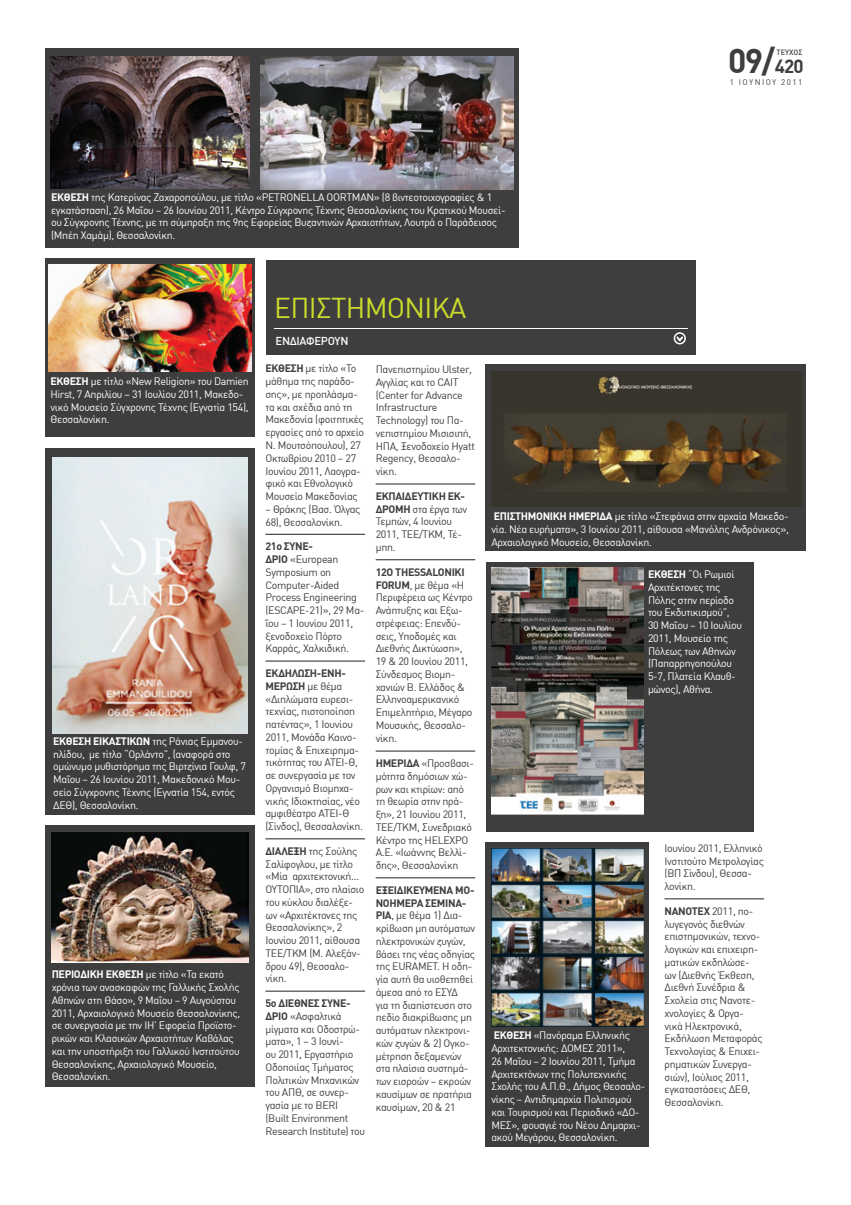
<style>
.page{position:relative;width:851px;height:1205px;background:#fff}
.page>*{position:absolute;margin:0;border:0;box-sizing:border-box;transform-origin:0 0}
.t1{font:700 33.75px "DIN Greek";color:#3e3e3f}
.t2{font:28.12px "DIN Greek";letter-spacing:-.025em;color:#cadb2a}
.t3{font:500 11.25px "DIN Greek";letter-spacing:-.025em;color:#fff}
.t4{font:10.62px/12.8px "DIN Greek";letter-spacing:-.03em;color:#3e3e3f}
.t5{font:10.62px/12.8px "DIN Greek";letter-spacing:-.03em;color:#fff}
.t6{font:8px "DIN Greek";letter-spacing:.18em;color:#3e3e3f}
.t7{font:500 7.5px "DIN Greek";color:#3e3e3f}
.s1{font-weight:700}
.s2{font-size:18.75px}
</style>
<div class="page">
<div style="left:266px;top:260px;width:429px;height:95px;background:#3e3e3f"></div>
<hr style="left:274px;top:328px;width:413px;height:1px;background:#fff">
<hr style="left:265px;top:534px;width:100px;height:1px;background:#231f20">
<hr style="left:265px;top:661px;width:100px;height:1px;background:#231f20">
<hr style="left:265px;top:838px;width:100px;height:1px;background:#231f20">
<hr style="left:265px;top:991px;width:100px;height:1px;background:#231f20">
<svg style="left:676px;top:335px;width:8px;height:8px"></svg>
<div style="left:673px;top:332px;width:12px;height:12px;border:2px solid #fff;border-radius:50%"></div>
<div style="left:45px;top:825px;width:210px;height:261px;background:#3e3e3f"></div>
<img style="left:52px;top:832px;width:196px;height:130px">
<div style="left:45px;top:258px;width:210px;height:179px;background:#3e3e3f"></div>
<img style="left:49px;top:264px;width:202px;height:108px">
<div style="left:45px;top:448px;width:210px;height:367px;background:#3e3e3f"></div>
<img style="left:53px;top:457px;width:194px;height:276px">
<div style="left:45px;top:49px;width:473px;height:199px;background:#3e3e3f"></div>
<img style="left:51px;top:56px;width:198px;height:132px">
<img style="left:260px;top:57px;width:253px;height:133px">
<div style="left:486px;top:365px;width:319px;height:186px;background:#3e3e3f"></div>
<img style="left:491px;top:372px;width:310px;height:135px">
<hr style="left:375px;top:484px;width:100px;height:1px;background:#231f20">
<hr style="left:375px;top:559px;width:100px;height:1px;background:#231f20">
<hr style="left:375px;top:751px;width:100px;height:1px;background:#231f20">
<hr style="left:375px;top:877px;width:100px;height:1px;background:#231f20">
<hr style="left:664px;top:898px;width:100px;height:1px;background:#231f20">
<div style="left:486px;top:842px;width:163px;height:304px;background:#3e3e3f"></div>
<img style="left:491px;top:848px;width:152px;height:178px">
<div style="left:486px;top:562px;width:267px;height:270px;background:#3e3e3f"></div>
<img style="left:491px;top:568px;width:152px;height:247px">
<p class="t5" style="left:51px;top:191px;width:456px"><span class="s1">ΕΚΘΕΣΗ</span> της Κατερίνας Ζαχαροπούλου, με τίτλο «PETRONELLA OORTMAN» (8 βιντεοτοιχογραφίες &amp; 1 εγκατάσταση), 26 Μαΐου – 26 Ιουνίου 2011, Κέντρο Σύγχρονης Τέχνης Θεσσαλονίκης του Κρατικού Μουσεί&shy;ου Σύγχρονης Τέχνης, με τη σύμπραξη της 9ης Εφορείας Βυζαντινών Αρχαιοτήτων, Λουτρά ο Παράδεισος (Μπέη Χαμάμ), Θεσσαλονίκη.</p>
<h2 class="t2" style="left:274px;top:292px;width:194px">ΕΠΙΣΤΗΜΟΝΙΚΑ</h2>
<p class="t3" style="left:275px;top:334px;width:74px">ΕΝΔΙΑΦΕΡΟΥΝ</p>
<h1 class="t1" style="left:728px;top:41px;width:77px">09/<span class="s2">420</span></h1>
<p class="t7" style="left:776px;top:48px;width:27px">ΤΕΥΧΟΣ</p>
<p class="t6" style="left:729px;top:78px;width:74px">1 ΙΟΥΝΙΟΥ 2011</p>
<p class="t5" style="left:50px;top:375px;width:200px"><span class="s1">ΕΚΘΕΣΗ</span> με τίτλο «New Religion» του Damien Hirst, 7 Απριλίου – 31 Ιουλίου 2011, Μακεδο&shy;νικό Μουσείο Σύγχρονης Τέχνης (Εγνατία 154), Θεσσαλονίκη.</p>
<p class="t5" style="left:53px;top:734px;width:194px"><span class="s1">ΕΚΘΕΣΗ ΕΙΚΑΣΤΙΚΩΝ</span> της Ράνιας Εμμανου&shy;ηλίδου, με τίτλο “Ορλάντο”, (αναφορά στο ομώνυμο μυθιστόρημα της Βιρτζίνια Γουλφ, 7<br>Μαΐου – 26 Ιουνίου 2011, Μακεδονικό Μου&shy;σείο Σύγχρονης Τέχνης (Εγνατία 154, εντός ΔΕΘ), Θεσσαλονίκη.</p>
<p class="t5" style="left:52px;top:968px;width:190px"><span class="s1">ΠΕΡΙΟΔΙΚΗ ΕΚΘΕΣΗ</span> με τίτλο «Τα εκατό χρόνια των ανασκαφών της Γαλλικής Σχολής Αθηνών στη Θάσο», 9 Μαΐου – 9 Αυγούστου 2011, Αρχαιολογικό Μουσείο Θεσσαλονίκης, σε συνεργασία με την ΙΗ’ Εφορεία Προϊστο&shy;ρικών και Κλασικών Αρχαιοτήτων Καβάλας και την υποστήριξη του Γαλλικού Ινστιτούτου Θεσσαλονίκης, Αρχαιολογικό Μουσείο, Θεσσαλονίκη.</p>
<p class="t4" style="left:265px;top:362px;width:100px"><span class="s1">ΕΚΘΕΣΗ</span> με τίτλο «Το μάθημα της παράδο&shy;σης», με προπλάσμα&shy;τα και σχέδια από τη<br>Μακεδονία (φοιτητικές εργασίες από το αρχείο<br>Ν. Μουτσόπουλου), 27<br>Οκτωβρίου 2010 – 27<br>Ιουνίου 2011, Λαογρα&shy;φικό και Εθνολογικό<br>Μουσείο Μακεδονίας</p>
<p class="t4" style="left:265px;top:503px;width:96px">– Θράκης (Βασ. Όλγας<br>68), Θεσσαλονίκη.</p>
<p class="t4" style="left:265px;top:540px;width:100px"><span class="s1">21ο ΣΥΝΕ-<br>ΔΡΙΟ</span> «European<br>Symposium on<br>Computer-Aided<br>Process Engineering (ESCAPE-21)», 29 Μα&shy;ΐου – 1 Ιουνίου 2011, ξενοδοχείο Πόρτο<br>Καρράς, Χαλκιδική.</p>
<p class="t4" style="left:265px;top:667px;width:99px"><span class="s1">ΕΚΔΗΛΩΣΗ-ΕΝΗ-<br>ΜΕΡΩΣΗ</span> με θέμα «Διπλώματα ευρεσι&shy;τεχνίας, πιστοποίηση πατέντας», 1 Ιουνίου<br>2011, Μονάδα Καινο&shy;τομίας &amp; Επιχειρημα&shy;τικότητας του ΑΤΕΙ-Θ, σε συνεργασία με τον<br>Οργανισμό Βιομηχα&shy;νικής Ιδιοκτησίας, νέο αμφιθέατρο ΑΤΕΙ-Θ (Σίνδος), Θεσσαλονίκη.</p>
<p class="t4" style="left:265px;top:845px;width:100px"><span class="s1">ΔΙΑΛΕΞΗ</span> της Σούλης<br>Σαλίφογλου, με τίτλο «Μία αρχιτεκτονική…<br>ΟΥΤΟΠΙΑ», στο πλαίσιο του κύκλου διαλέξε&shy;ων «Αρχιτέκτονες της<br>Θεσσαλονίκης», 2<br>Ιουνίου 2011, αίθουσα<br>ΤΕΕ/ΤΚΜ (Μ. Αλεξάν&shy;δρου 49), Θεσσαλο&shy;νίκη.</p>
<p class="t4" style="left:265px;top:997px;width:101px"><span class="s1">5ο ΔΙΕΘΝΕΣ ΣΥΝΕ-<br>ΔΡΙΟ</span> «Ασφαλτικά μίγματα και Οδοστρώ&shy;ματα», 1 – 3 Ιουνί-<br>ου 2011, Εργαστήριο<br>Οδοποιίας Τμήματος<br>Πολιτικών Μηχανικών του ΑΠΘ, σε συνερ&shy;γασία με το BERI<br>(Built Environment<br>Research Institute) του</p>
<p class="t4" style="left:375px;top:363px;width:101px">Πανεπιστημίου Ulster,<br>Αγγλίας και το CAIT (Center for Advance<br>Infrastructure<br>Technology) του Πα&shy;νεπιστημίου Μισισιπή,<br>ΗΠΑ, Ξενοδοχείο Hyatt<br>Regency, Θεσσαλο&shy;νίκη.</p>
<p class="t4" style="left:375px;top:490px;width:93px"><span class="s1">ΕΚΠΑΙΔΕΥΤΙΚΗ ΕΚ-<br>ΔΡΟΜΗ</span> στα έργα των<br>Τεμπών, 4 Ιουνίου<br>2011, ΤΕΕ/ΤΚΜ, Τέ&shy;μπη.</p>
<p class="t4" style="left:375px;top:565px;width:98px"><span class="s1">12Ο THESSALONIKI<br>FORUM</span>, με θέμα «Η<br>Περιφέρεια ως Κέντρο<br>Ανάπτυξης και Εξω&shy;στρέφειας: Επενδύ&shy;σεις, Υποδομές και<br>Διεθνής Δικτύωση»,<br>19 &amp; 20 Ιουνίου 2011,<br>Σύνδεσμος Βιομη&shy;χανιών Β. Ελλάδος &amp;<br>Ελληνοαμερικανικό<br>Επιμελητήριο, Μέγαρο<br>Μουσικής, Θεσσαλο&shy;νίκη.</p>
<p class="t4" style="left:375px;top:757px;width:100px"><span class="s1">ΗΜΕΡΙΔΑ</span> «Προσβασι&shy;μότητα δημόσιων χώ&shy;ρων και κτιρίων: από τη θεωρία στην πρά&shy;ξη», 21 Ιουνίου 2011,<br>ΤΕΕ/ΤΚΜ, Συνεδριακό<br>Κέντρο της HELEXPO<br>Α.Ε. «Ιωάννης Βελλί&shy;δης», Θεσσαλονίκη</p>
<p class="t4" style="left:375px;top:883px;width:101px"><span class="s1">ΕΞΕΙΔΙΚΕΥΜΕΝΑ ΜΟ-<br>ΝΟΗΜΕΡΑ ΣΕΜΙΝΑ-<br>ΡΙΑ</span>, με θέμα 1) Δια&shy;κρίβωση μη αυτόματων ηλεκτρονικών ζυγών, βάσει της νέας οδηγίας της EURAMET. Η οδη&shy;γία αυτή θα υιοθετηθεί άμεσα από το ΕΣΥΔ<br>για τη διαπίστευση στο πεδίο διακρίβωσης μη αυτόματων ηλεκτρονι&shy;κών ζυγών &amp; 2) Ογκο&shy;μέτρηση δεξαμενών στα πλαίσια συστημά&shy;των εισροών – εκροών καυσίμων σε πρατήρια καυσίμων, 20 &amp; 21</p>
<p class="t5" style="left:491px;top:510px;width:299px;text-align:justify"><span class="s1">ΕΠΙΣΤΗΜΟΝΙΚΗ ΗΜΕΡΙΔΑ</span> με τίτλο «Στεφάνια στην αρχαία Μακεδο&shy;νία. Νέα ευρήματα», 3 Ιουνίου 2011, αίθουσα «Μανόλης Ανδρόνικος», Αρχαιολογικό Μουσείο, Θεσσαλονίκη.</p>
<p class="t5" style="left:648px;top:568px;width:95px"><span class="s1">ΕΚΘΕΣΗ</span> “Οι Ρωμιοί<br>Αρχιτέκτονες της<br>Πόλης στην περίοδο του Εκδυτικισμού”,<br>30 Μαΐου – 10 Ιουλίου<br>2011, Μουσείο της<br>Πόλεως των Αθηνών (Παπαρρηγοπούλου<br>5-7, Πλατεία Κλαυθ&shy;μώνος), Αθήνα.</p>
<p class="t5" style="left:491px;top:1029px;width:155px"><span class="s1">ΕΚΘΕΣΗ</span> «Πανόραμα Ελληνικής<br>Αρχιτεκτονικής: ΔΟΜΕΣ 2011»,<br>26 Μαΐου – 2 Ιουνίου 2011, Τμήμα<br>Αρχιτεκτόνων της Πολυτεχνικής<br>Σχολής του Α.Π.Θ., Δήμος Θεσσαλο&shy;νίκης – Αντιδημαρχία Πολιτισμού και Τουρισμού και Περιοδικό «ΔΟ-<br>ΜΕΣ», φουαγιέ του Νέου Δημαρχι&shy;ακού Μεγάρου, Θεσσαλονίκη.</p>
<p class="t4" style="left:664px;top:842px;width:101px">Ιουνίου 2011, Ελληνικό<br>Ινστιτούτο Μετρολογίας (ΒΠ Σίνδου), Θεσσα&shy;λονίκη.</p>
<p class="t4" style="left:664px;top:905px;width:100px"><span class="s1">NANOTEX</span> 2011, πο&shy;λυγεγονός διεθνών επιστημονικών, τεχνο&shy;λογικών και επιχειρη&shy;ματικών εκδηλώσε&shy;ων (Διεθνής Έκθεση,<br>Διεθνή Συνέδρια &amp;<br>Σχολεία στις Νανοτε&shy;χνολογίες &amp; Οργα&shy;νικά Ηλεκτρονικά,<br>Εκδήλωση Μεταφοράς<br>Τεχνολογίας &amp; Επιχει&shy;ρηματικών Συνεργα&shy;σιών), Ιούλιος 2011, εγκαταστάσεις ΔΕΘ,<br>Θεσσαλονίκη.</p>
</div>
